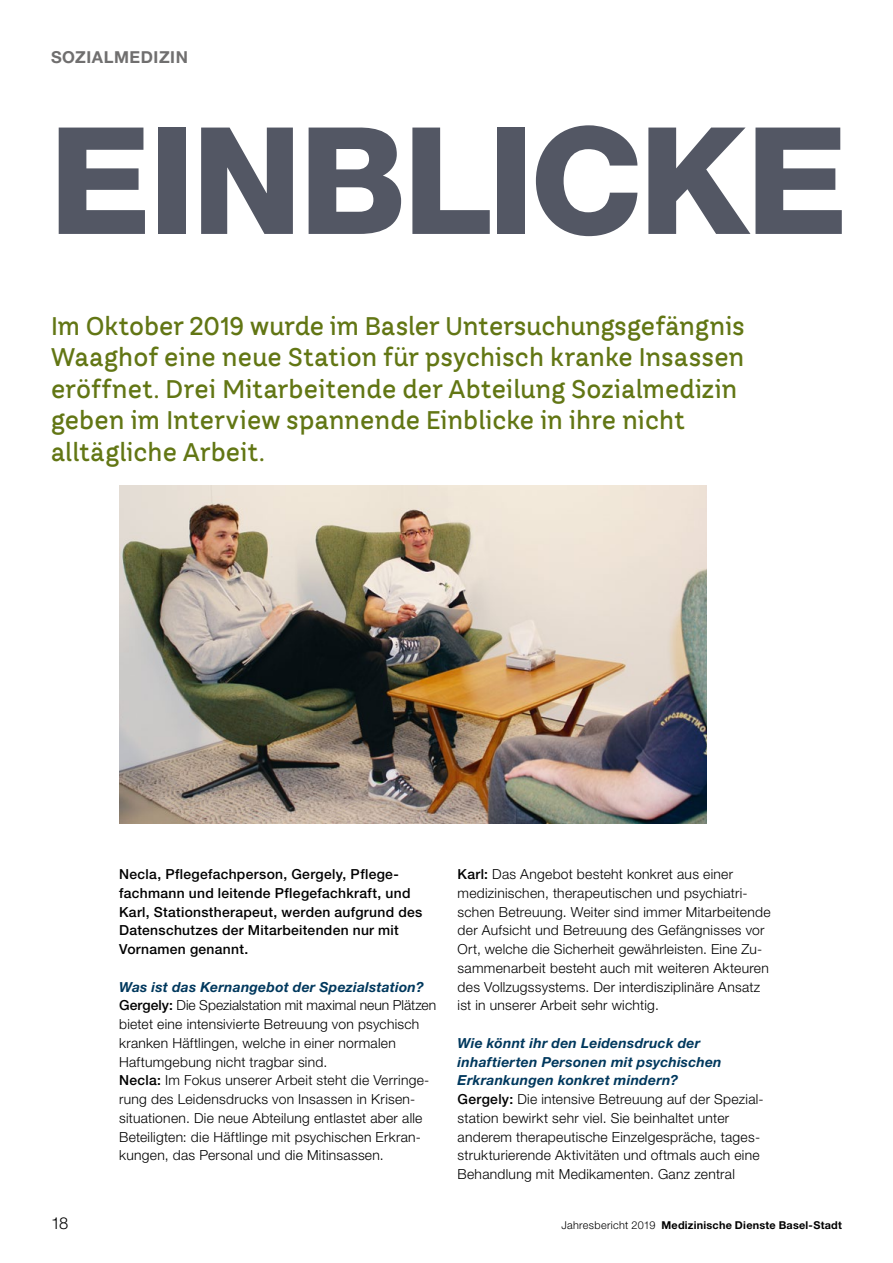
<style>
.page{position:relative;width:893px;height:1263px;background:#fff}
.page>*{position:absolute;margin:0;border:0;box-sizing:border-box;transform-origin:0 0}
.Titel_8{font:800 148.95px "Helvetica Neue LT Std";letter-spacing:-.025em;color:#535764}
.Lead_9{font:500 25.5px/31.5px "TT Hazelnuts";letter-spacing:.005em;color:#627614}
.t1{font:700 16.5px "Helvetica Neue LT Std";letter-spacing:.035em;color:#706f6f}
.t2{font:300 16.5px "Helvetica Neue LT Std";color:#000}
.GS{font:300 13.8px/18.8px "Helvetica Neue LT Std";letter-spacing:.02em;color:#000}
.Lead_8{font:500 13.8px/18.8px "Helvetica Neue LT Std";letter-spacing:.02em;color:#000}
.GS_Interviewtitel_du{font:italic 700 13.8px/18.8px "Helvetica Neue LT Std";letter-spacing:.02em;color:#00385d}
.t3{font:700 10.8px "Helvetica Neue LT Std";letter-spacing:.02em;color:#000}
.s1{font-weight:500}
.s2{font-weight:300}
</style>
<div class="page">
<img style="left:119px;top:486px;width:587px;height:337px">
<p class="t1" style="left:51px;top:47px;width:138px">SOZIALMEDIZIN</p>
<h1 class="Titel_8" style="left:49px;top:92px;width:800px">EINBLICKE</h1>
<h2 class="Lead_9" style="left:51px;top:310px;width:695px">Im Oktober 2019 wurde im Basler Untersuchungsgefängnis Waaghof eine neue Station für psychisch kranke Insassen eröffnet. Drei Mitarbeitende der Abteilung Sozialmedizin geben im Interview spannende Einblicke in ihre nicht alltägliche Arbeit.</h2>
<h2 class="Lead_8" style="left:119px;top:865px;width:305px">Necla, Pflegefachperson, Gergely, Pflege&shy;fachmann und leitende Pflegefachkraft, und Karl, Stationstherapeut, werden aufgrund des Datenschutzes der Mitarbeitenden nur mit Vornamen genannt.</h2>
<h3 class="GS_Interviewtitel_du" style="left:119px;top:977px;width:306px">Was ist das Kernangebot der Spezialstation?</h3>
<h3 class="GS" style="left:119px;top:996px;width:319px"><span class="s1">Gergely:</span> Die Spezialstation mit maximal neun Plätzen bietet eine intensivierte Betreuung von psychisch kranken Häftlingen, welche in einer normalen Haftumgebung nicht tragbar sind.</h3>
<h3 class="GS" style="left:119px;top:1071px;width:312px"><span class="s1">Necla:</span> Im Fokus unserer Arbeit steht die Verringe&shy;rung des Leidensdrucks von Insassen in Krisen&shy;situationen. Die neue Abteilung entlastet aber alle Beteiligten: die Häftlinge mit psychischen Erkran&shy;kungen, das Personal und die Mitinsassen.</h3>
<h3 class="GS" style="left:458px;top:864px;width:314px"><span class="s1">Karl:</span> Das Angebot besteht konkret aus einer medizinischen, therapeutischen und psychiatri&shy;schen Betreuung. Weiter sind immer Mitarbeitende der Aufsicht und Betreuung des Gefängnisses vor Ort, welche die Sicherheit gewährleisten. Eine Zu&shy;sammenarbeit besteht auch mit weiteren Akteuren des Vollzugssystems. Der interdisziplinäre Ansatz ist in unserer Arbeit sehr wichtig.</h3>
<h3 class="GS_Interviewtitel_du" style="left:458px;top:1033px;width:266px">Wie könnt ihr den Leidensdruck der inhaftierten Personen mit psychischen<br>Erkrankungen konkret mindern?</h3>
<h3 class="GS" style="left:458px;top:1089px;width:308px"><span class="s1">Gergely:</span> Die intensive Betreuung auf der Spezial&shy;station bewirkt sehr viel. Sie beinhaltet unter anderem therapeutische Einzelgespräche, tages&shy;strukturierende Aktivitäten und oftmals auch eine Behandlung mit Medikamenten. Ganz zentral</h3>
<p class="t2" style="left:51px;top:1213px;width:19px">18</p>
<p class="t3" style="left:561px;top:1218px;width:282px"><span class="s2">Jahresbericht 2019</span> Medizinische Dienste Basel-Stadt</p>
</div>
